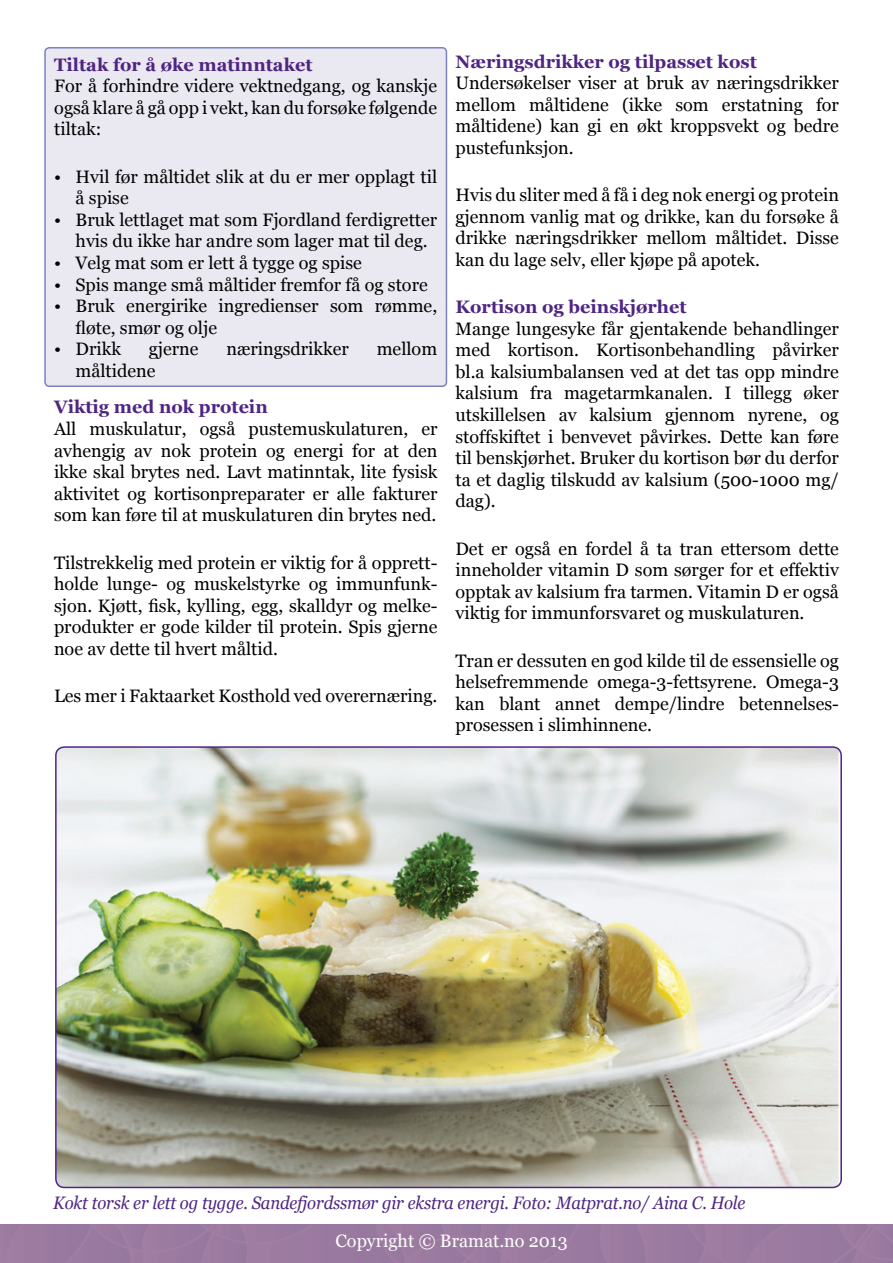
<style>
.page{position:relative;width:893px;height:1263px;background:#fff}
.page>*{position:absolute;margin:0;border:0;box-sizing:border-box;transform-origin:0 0}
.t1{font:18px/21.6px "Georgia";color:#000;text-align:justify}
.t2{font:700 18px "Georgia";color:#4e2582}
.t3{font:italic 18px "Georgia";letter-spacing:-.01em;color:#4e2582;scale:.93 1}
.t4{font:18px "Georgia";color:#fff}
</style>
<div class="page">
<div style="left:0;top:1224px;width:893px;height:39px;background:#9b7aa0"></div>
<img style="left:56px;top:749px;width:783px;height:438px">
<div style="left:55px;top:746px;width:787px;height:442px;border:2px solid #4e2582;border-radius:9px"></div>
<div style="left:45px;top:48px;width:401px;height:338px;background:#eae8f1;border-radius:4px"></div>
<div style="left:44px;top:47px;width:403px;height:340px;border:2px solid #7d81be;border-radius:4px"></div>
<p class="t2" style="left:54px;top:53px;width:260px">Tiltak for å øke matinntaket</p>
<p class="t1" style="left:54px;top:76px;width:384px">For å forhindre videre vektnedgang, og kanskje også klare å gå opp i vekt, kan du forsøke følgende tiltak:</p>
<p class="t1" style="left:76px;top:166px;width:363px;text-indent:-21px">• Hvil før måltidet slik at du er mer opplagt til å spise</p>
<p class="t1" style="left:76px;top:209px;width:363px;text-indent:-21px">• Bruk lettlaget mat som Fjordland ferdigretter hvis du ikke har andre som lager mat til deg.</p>
<p class="t1" style="left:54px;top:252px;width:309px">• Velg mat som er lett å tygge og spise</p>
<p class="t1" style="left:54px;top:274px;width:375px">• Spis mange små måltider fremfor få og store</p>
<p class="t1" style="left:76px;top:296px;width:363px;text-indent:-21px">• Bruk energirike ingredienser som rømme, fløte, smør og olje</p>
<p class="t1" style="left:54px;top:339px;width:68px">• Drikk</p>
<p class="t1" style="left:149px;top:339px;width:51px">gjerne</p>
<p class="t1" style="left:226px;top:339px;width:124px">næringsdrikker</p>
<p class="t1" style="left:377px;top:339px;width:62px">mellom</p>
<p class="t1" style="left:76px;top:360px;width:81px">måltidene</p>
<p class="t2" style="left:54px;top:396px;width:215px">Viktig med nok protein</p>
<p class="t1" style="left:54px;top:418px;width:385px">All muskulatur, også pustemuskulaturen, er avhengig av nok protein og energi for at den ikke skal brytes ned. Lavt matinntak, lite fysisk aktivitet og kortisonpreparater er alle fakturer som kan føre til at muskulaturen din brytes ned.</p>
<p class="t1" style="left:54px;top:552px;width:385px">Tilstrekkelig med protein er viktig for å opprett&shy;holde lunge- og muskelstyrke og immunfunk&shy;sjon. Kjøtt, fisk, kylling, egg, skalldyr og melke&shy;produkter er gode kilder til protein. Spis gjerne noe av dette til hvert måltid.</p>
<p class="t1" style="left:54px;top:685px;width:385px">Les mer i Faktaarket Kosthold ved overernæring.</p>
<p class="t2" style="left:455px;top:50px;width:303px">Næringsdrikker og tilpasset kost</p>
<p class="t1" style="left:455px;top:73px;width:385px">Undersøkelser viser at bruk av næringsdrikker mellom måltidene (ikke som erstatning for måltidene) kan gi en økt kroppsvekt og bedre pustefunksjon.</p>
<p class="t1" style="left:455px;top:184px;width:385px">Hvis du sliter med å få i deg nok energi og protein gjennom vanlig mat og drikke, kan du forsøke å drikke næringsdrikker mellom måltidet. Disse kan du lage selv, eller kjøpe på apotek.</p>
<p class="t2" style="left:455px;top:295px;width:233px">Kortison og beinskjørhet</p>
<p class="t1" style="left:455px;top:318px;width:385px">Mange lungesyke får gjentakende behandlinger med kortison. Kortisonbehandling påvirker bl.a kalsiumbalansen ved at det tas opp mindre kalsium fra magetarmkanalen. I tillegg øker utskillelsen av kalsium gjennom nyrene, og stoffskiftet i benvevet påvirkes. Dette kan føre til benskjørhet. Bruker du kortison bør du derfor ta et daglig tilskudd av kalsium (500-1000 mg/ dag).</p>
<p class="t1" style="left:455px;top:538px;width:385px">Det er også en fordel å ta tran ettersom dette inneholder vitamin D som sørger for et effektiv opptak av kalsium fra tarmen. Vitamin D er også viktig for immunforsvaret og muskulaturen.</p>
<p class="t1" style="left:455px;top:650px;width:385px">Tran er dessuten en god kilde til de essensielle og helsefremmende omega-3-fettsyrene. Omega-3 kan blant annet dempe/lindre betennelses&shy;prosessen i slimhinnene.</p>
<p class="t3" style="left:53px;top:1191px;width:746px">Kokt torsk er lett og tygge. Sandefjordssmør gir ekstra energi. Foto: Matprat.no/ Aina C. Hole</p>
<p class="t4" style="left:335px;top:1229px;width:234px">Copyright © Bramat.no 2013</p>
</div>
